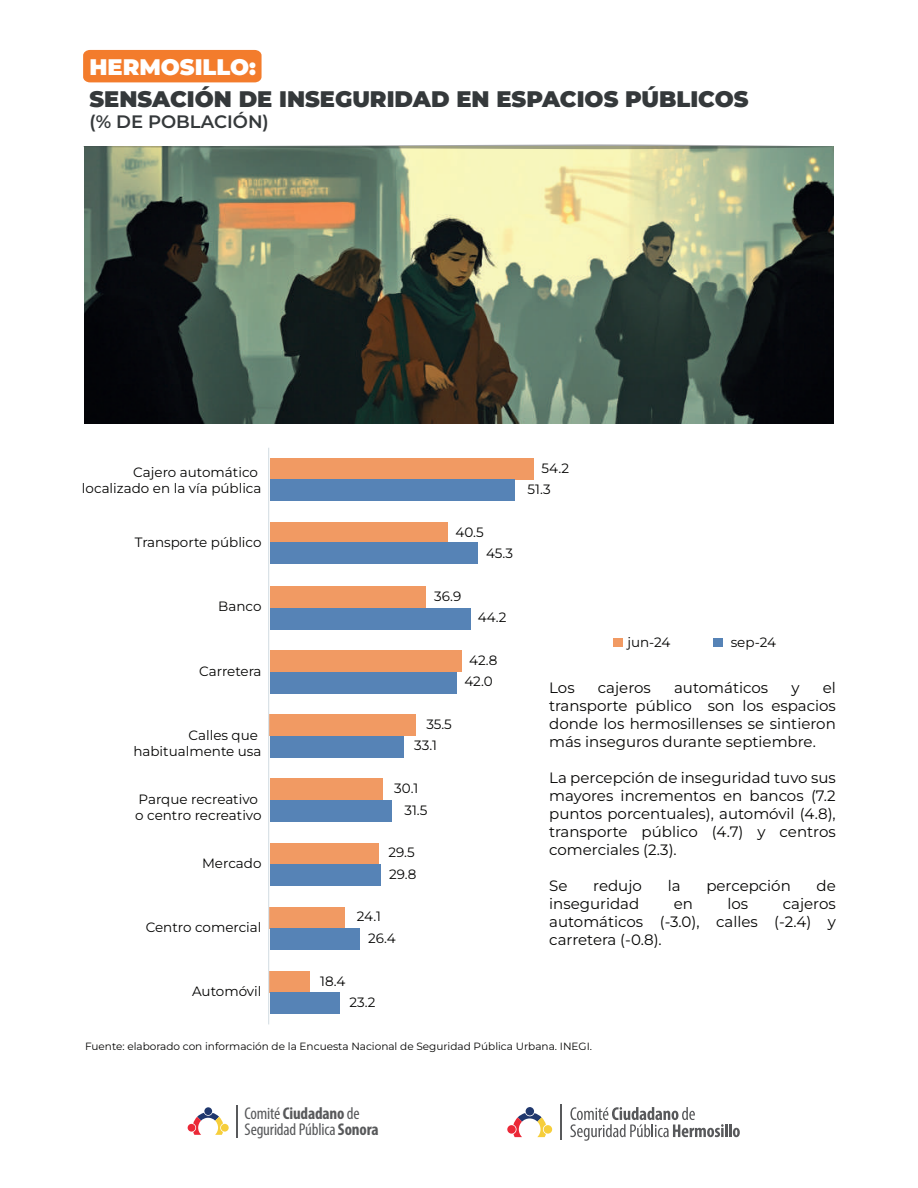
<style>
.page{position:relative;width:918px;height:1188px;background:#fff}
.page>*{position:absolute;margin:0;border:0;box-sizing:border-box;transform-origin:0 0}
.t1{font:900 22.5px "Montserrat";color:#35393b}
.t2{font:900 22.5px "Montserrat";color:#fff}
.t3{font:600 18px "Montserrat";color:#35393b}
.t4{font:condensed 16.95px "Myriad Pro";letter-spacing:-.01em;color:#58595b}
.t5{font:700 condensed 16.95px "Myriad Pro";letter-spacing:-.01em;color:#58595b}
.t6{font:15px/18px "Montserrat";color:#050504;text-align:justify}
.t7{font:13.5px/16.2px "Montserrat";color:#050504;text-align:right}
.t8{font:10.5px "Montserrat";color:#050504}
.s1{font-weight:400}
.s2{font-weight:700}
</style>
<div class="page">
<img style="left:84px;top:147px;width:749px;height:276px">
<div style="left:204px;top:1107px;width:8px;height:8px;background:#1f376d;border-radius:50%"></div>
<div style="left:188px;top:1124px;width:7px;height:8px;background:#eb2837;border-radius:50%"></div>
<div style="left:221px;top:1124px;width:8px;height:8px;background:#f6ce3b;border-radius:50%"></div>
<svg style="left:193px;top:1113px;width:30px;height:22px"></svg>
<hr style="left:236px;top:1105px;width:1px;height:32px;background:#58595b">
<div style="left:526px;top:1107px;width:8px;height:9px;background:#1f376d;border-radius:50%"></div>
<div style="left:507px;top:1125px;width:9px;height:9px;background:#eb2837;border-radius:50%"></div>
<div style="left:544px;top:1125px;width:8px;height:9px;background:#f6ce3b;border-radius:50%"></div>
<svg style="left:513px;top:1113px;width:33px;height:24px"></svg>
<svg style="left:570px;top:1107px;width:170px;height:34px"></svg>
<hr style="left:561px;top:1104px;width:1px;height:36px;background:#58595b">
<div style="left:83px;top:50px;width:179px;height:32px;background:#f37c2c"></div>
<svg style="left:83px;top:144px;width:749px;height:5px"></svg>
<div style="left:270px;top:458px;width:263px;height:22px;background:#f19a63"></div>
<div style="left:270px;top:522px;width:178px;height:22px;background:#f19a63"></div>
<div style="left:270px;top:587px;width:155px;height:21px;background:#f19a63"></div>
<div style="left:270px;top:651px;width:192px;height:21px;background:#f19a63"></div>
<div style="left:270px;top:715px;width:146px;height:21px;background:#f19a63"></div>
<div style="left:270px;top:779px;width:112px;height:21px;background:#f19a63"></div>
<div style="left:270px;top:843px;width:109px;height:21px;background:#f19a63"></div>
<div style="left:270px;top:907px;width:75px;height:21px;background:#f19a63"></div>
<div style="left:270px;top:971px;width:40px;height:21px;background:#f19a63"></div>
<div style="left:270px;top:480px;width:245px;height:21px;background:#5683b6"></div>
<div style="left:270px;top:542px;width:207px;height:21px;background:#5683b6"></div>
<div style="left:270px;top:608px;width:201px;height:21px;background:#5683b6"></div>
<div style="left:270px;top:672px;width:187px;height:21px;background:#5683b6"></div>
<div style="left:270px;top:736px;width:134px;height:21px;background:#5683b6"></div>
<div style="left:270px;top:800px;width:121px;height:22px;background:#5683b6"></div>
<div style="left:270px;top:864px;width:111px;height:22px;background:#5683b6"></div>
<div style="left:270px;top:928px;width:90px;height:22px;background:#5683b6"></div>
<div style="left:270px;top:992px;width:70px;height:22px;background:#5683b6"></div>
<div style="left:613px;top:638px;width:10px;height:9px;background:#f19a63"></div>
<div style="left:714px;top:638px;width:9px;height:9px;background:#5683b6"></div>
<hr style="left:268px;top:448px;width:1px;height:576px;background:#d6dfe4">
<h1 class="t2" style="left:89px;top:52px;width:168px">HERMOSILLO:</h1>
<h1 class="t1" style="left:89px;top:84px;width:661px">SENSACIÓN DE INSEGURIDAD EN ESPACIOS PÚBLICOS</h1>
<p class="t3" style="left:89px;top:109px;width:181px">(% DE POBLACIÓN)</p>
<p class="t7" style="left:82px;top:463px;width:181px">Cajero automático localizado en la vía pública</p>
<p class="t7" style="left:135px;top:534px;width:128px">Transporte público</p>
<p class="t7" style="left:218px;top:598px;width:45px">Banco</p>
<p class="t7" style="left:199px;top:662px;width:64px">Carretera</p>
<p class="t7" style="left:133px;top:726px;width:130px">Calles que habitualmente usa</p>
<p class="t7" style="left:135px;top:791px;width:128px;text-align:left">Parque recreativo o centro recreativo</p>
<p class="t7" style="left:202px;top:855px;width:61px">Mercado</p>
<p class="t7" style="left:146px;top:919px;width:117px">Centro comercial</p>
<p class="t7" style="left:192px;top:983px;width:71px">Automóvil</p>
<p class="t7" style="left:455px;top:524px;width:30px">40.5</p>
<p class="t7" style="left:434px;top:588px;width:29px">36.9</p>
<p class="t7" style="left:486px;top:545px;width:29px">45.3</p>
<p class="t7" style="left:478px;top:609px;width:30px">44.2</p>
<p class="t7" style="left:469px;top:652px;width:30px">42.8</p>
<p class="t7" style="left:426px;top:716px;width:27px">35.5</p>
<p class="t7" style="left:414px;top:737px;width:24px">33.1</p>
<p class="t7" style="left:394px;top:780px;width:25px">30.1</p>
<p class="t7" style="left:404px;top:801px;width:24px">31.5</p>
<p class="t7" style="left:388px;top:844px;width:28px">29.5</p>
<p class="t7" style="left:389px;top:865px;width:29px">29.8</p>
<p class="t7" style="left:357px;top:908px;width:26px">24.1</p>
<p class="t7" style="left:320px;top:972px;width:27px">18.4</p>
<p class="t7" style="left:368px;top:930px;width:29px">26.4</p>
<p class="t7" style="left:350px;top:993px;width:27px">23.2</p>
<p class="t7" style="left:464px;top:673px;width:30px">42.0</p>
<p class="t7" style="left:542px;top:460px;width:29px">54.2</p>
<p class="t7" style="left:528px;top:481px;width:25px">51.3</p>
<p class="t7" style="left:627px;top:634px;width:45px">jun-24</p>
<p class="t7" style="left:731px;top:634px;width:47px">sep-24</p>
<p class="t6" style="left:549px;top:678px;width:288px;text-indent:274px">el transporte público son los espacios donde los hermosillenses se sintieron más inseguros durante septiembre.</p>
<p class="t6" style="left:549px;top:768px;width:288px">La percepción de inseguridad tuvo sus mayores incrementos en bancos (7.2 puntos porcentuales), automóvil (4.8), transporte público (4.7) y centros comerciales (2.3).</p>
<p class="t6" style="left:549px;top:876px;width:20px">Se</p>
<p class="t6" style="left:593px;top:876px;width:50px">redujo</p>
<p class="t6" style="left:668px;top:876px;width:14px">la</p>
<p class="t6" style="left:706px;top:876px;width:86px">percepción</p>
<p class="t6" style="left:817px;top:876px;width:21px">de</p>
<p class="t6" style="left:549px;top:894px;width:92px">inseguridad</p>
<p class="t6" style="left:674px;top:894px;width:21px">en</p>
<p class="t6" style="left:728px;top:894px;width:22px">los</p>
<p class="t6" style="left:549px;top:678px;width:27px">Los</p>
<p class="t6" style="left:598px;top:678px;width:55px">cajeros</p>
<p class="t6" style="left:674px;top:678px;width:96px">automáticos</p>
<p class="t6" style="left:791px;top:678px;width:10px">y</p>
<p class="t6" style="left:549px;top:894px;width:288px;text-indent:234px">cajeros automáticos (-3.0), calles (-2.4) y carretera (-0.8).</p>
<p class="t8" style="left:85px;top:1039px;width:508px">Fuente: elaborado con información de la Encuesta Nacional de Seguridad Pública Urbana. INEGI.</p>
<p class="t5" style="left:245px;top:1103px;width:116px"><span class="s1">Comité</span>Ciudadano <span class="s1">de</span></p>
<p class="t4" style="left:245px;top:1119px;width:136px">SeguridadPública<span class="s2">Sonora</span></p>
</div>
